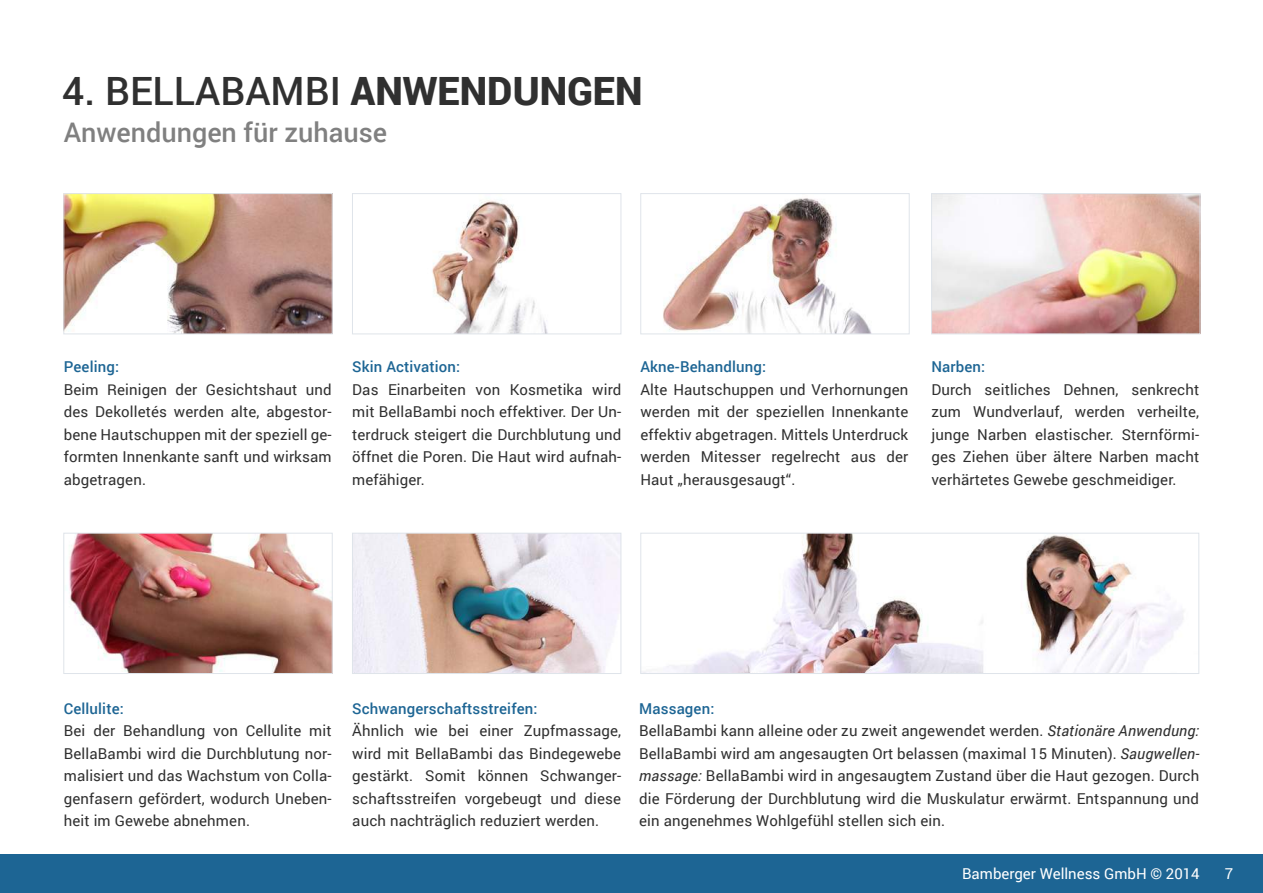
<style>
.page{position:relative;width:1263px;height:893px;background:#fff}
.page>*{position:absolute;margin:0;border:0;box-sizing:border-box;transform-origin:0 0}
.t1{font:900 39px "Roboto";color:#303030}
.t2{font:500 39px "Roboto";color:#303030}
.t3{font:500 27px "Roboto";color:#808080}
.t4{font:15px/22.5px "Roboto";letter-spacing:.01em;color:#303030;text-align:justify}
.t5{font:500 15px "Roboto";letter-spacing:.01em;color:#1d6594}
.t6{font:15px "Roboto";color:#fff}
.s1{font-weight:500}
.s2{font-weight:500;color:#1d6594}
.s3{font-style:italic}
</style>
<div class="page">
<img style="left:65px;top:195px;width:266px;height:137px">
<div style="left:63px;top:193px;width:270px;height:141px;border:1px solid #dfe4ea"></div>
<img style="left:69px;top:535px;width:262px;height:137px">
<div style="left:63px;top:533px;width:270px;height:141px;border:1px solid #dfe4ea"></div>
<img style="left:432px;top:200px;width:115px;height:132px">
<div style="left:352px;top:193px;width:269px;height:141px;border:1px solid #dfe4ea"></div>
<img style="left:354px;top:535px;width:265px;height:137px">
<div style="left:352px;top:533px;width:269px;height:141px;border:1px solid #dfe4ea"></div>
<img style="left:663px;top:198px;width:208px;height:134px">
<div style="left:640px;top:193px;width:269px;height:141px;border:1px solid #dfe4ea"></div>
<img style="left:667px;top:535px;width:517px;height:137px">
<div style="left:640px;top:533px;width:559px;height:141px;border:1px solid #dfe4ea"></div>
<img style="left:933px;top:195px;width:265px;height:137px">
<div style="left:931px;top:193px;width:269px;height:141px;border:1px solid #dfe4ea"></div>
<div style="left:0;top:855px;width:1263px;height:38px;background:#1d6594"></div>
<h1 class="t2" style="left:62px;top:63px;width:159px">4. Bellaba</h1>
<h1 class="t1" style="left:271px;top:63px;width:374px"><span class="s1">mbi</span> ANWENDUNGEN</h1>
<h2 class="t3" style="left:64px;top:114px;width:325px">Anwendungen für zuhause</h2>
<p class="t5" style="left:64px;top:356px;width:57px">Peeling:</p>
<p class="t4" style="left:64px;top:378px;width:269px">Beim Reinigen der Gesichtshaut und des Dekolletés werden alte, abgestor&shy;bene Hautschuppen mit der speziell ge&shy;formten Innenkante sanft und wirksam abgetragen.</p>
<p class="t5" style="left:352px;top:356px;width:110px">Skin Activation:</p>
<p class="t4" style="left:352px;top:378px;width:271px">Das Einarbeiten von Kosmetika wird mit BellaBambi noch effektiver. Der Un&shy;terdruck steigert die Durchblutung und öffnet die Poren. Die Haut wird aufnah&shy;mefähiger.</p>
<p class="t5" style="left:640px;top:356px;width:127px">Akne-Behandlung:</p>
<p class="t4" style="left:640px;top:378px;width:269px">Alte Hautschuppen und Verhornungen werden mit der speziellen Innenkante effektiv abgetragen. Mittels Unterdruck werden Mitesser regelrecht aus der Haut „herausgesaugt“.</p>
<p class="t5" style="left:931px;top:356px;width:55px">Narben:</p>
<p class="t4" style="left:931px;top:378px;width:269px">Durch seitliches Dehnen, senkrecht zum Wundverlauf, werden verheilte, junge Narben elastischer. Sternförmi&shy;ges Ziehen über ältere Narben macht verhärtetes Gewebe geschmeidiger.</p>
<p class="t5" style="left:64px;top:698px;width:62px">Cellulite:</p>
<p class="t4" style="left:64px;top:719px;width:269px">Bei der Behandlung von Cellulite mit BellaBambi wird die Durchblutung nor&shy;malisiert und das Wachstum von Colla&shy;genfasern gefördert, wodurch Uneben&shy;heit im Gewebe abnehmen.</p>
<p class="t5" style="left:352px;top:698px;width:187px">Schwangerschaftsstreifen:</p>
<p class="t4" style="left:352px;top:719px;width:270px">Ähnlich wie bei einer Zupfmassage, wird mit BellaBambi das Bindegewebe gestärkt. Somit können Schwanger&shy;schaftsstreifen vorgebeugt und diese auch nachträglich reduziert werden.</p>
<p class="t4" style="left:639px;top:696px;width:562px;text-align:left"><span class="s2">Massagen:<br></span>BellaBambi kann alleine oder zu zweit angewendet werden. <span class="s3">Stationäre Anwendung:<br></span>BellaBambi wird am angesaugten Ort belassen (maximal 15 Minuten). <span class="s3">Saugwellen&shy;massage:</span> BellaBambi wird in angesaugtem Zustand über die Haut gezogen. Durch die Förderung der Durchblutung wird die Muskulatur erwärmt. Entspannung und ein angenehmes Wohlgefühl stellen sich ein.</p>
<p class="t6" style="left:962px;top:863px;width:239px">Bamberger Wellness GmbH © 2014</p>
<p class="t6" style="left:1225px;top:863px;width:10px">7</p>
</div>
